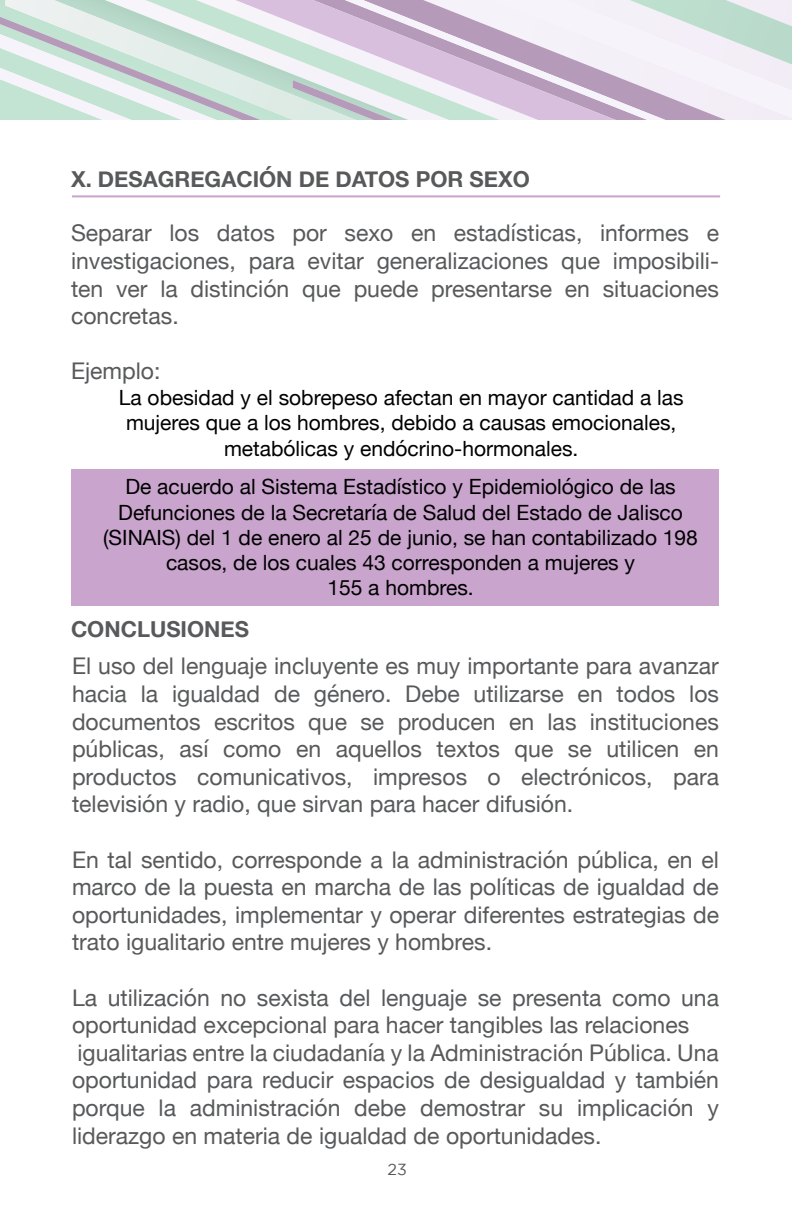
<style>
.page{position:relative;width:792px;height:1224px;background:#fff}
.page>*{position:absolute;margin:0;border:0;box-sizing:border-box;transform-origin:0 0}
.t1{font:23px/27.6px "Helvetica Neue";color:#58595b;text-align:justify}
.t2{font:700 22px "Helvetica Neue";color:#58595b}
.t3{font:21px/25.2px "Helvetica Neue";color:#000;text-align:center}
.t4{font:16px "Gotham";color:#58595b}
</style>
<div class="page">
<div style="left:726px;top:76px;width:66px;height:44px;background:#f6f4fa"></div>
<svg style="left:5px;top:0;width:159px;height:120px"></svg>
<svg style="left:726px;top:0;width:66px;height:76px"></svg>
<svg style="left:665px;top:0;width:61px;height:120px;fill:#f3eef7"></svg>
<svg style="left:164px;top:0;width:109px;height:120px"></svg>
<svg style="left:273px;top:0;width:392px;height:120px"></svg>
<svg style="left:293px;top:80px;width:100px;height:40px"></svg>
<hr style="left:72px;top:195px;width:648px;height:2px;background:#c9a3cd">
<div style="left:71px;top:469px;width:648px;height:137px;background:#c9a4cd"></div>
<p class="t2" style="left:71px;top:162px;width:460px">X. DESAGREGACIÓN DE DATOS POR SEXO</p>
<p class="t1" style="left:71px;top:221px;width:650px">Separar los datos por sexo en estadísticas, informes e investigaciones, para evitar generalizaciones que imposibili&shy;ten ver la distinción que puede presentarse en situaciones concretas.</p>
<p class="t1" style="left:71px;top:359px;width:91px">Ejemplo:</p>
<p class="t3" style="left:119px;top:386px;width:566px">La obesidad y el sobrepeso afectan en mayor cantidad a las mujeres que a los hombres, debido a causas emocionales, metabólicas y endócrino-hormonales.</p>
<p class="t3" style="left:103px;top:476px;width:596px">De acuerdo al Sistema Estadístico y Epidemiológico de las Defunciones de la Secretaría de Salud del Estado de Jalisco (SINAIS) del 1 de enero al 25 de junio, se han contabilizado 198 casos, de los cuales 43 corresponden a mujeres y<br>155 a hombres.</p>
<p class="t2" style="left:71px;top:612px;width:180px">CONCLUSIONES</p>
<p class="t1" style="left:72px;top:654px;width:649px">El uso del lenguaje incluyente es muy importante para avanzar hacia la igualdad de género. Debe utilizarse en todos los documentos escritos que se producen en las instituciones públicas, así como en aquellos textos que se utilicen en productos comunicativos, impresos o electrónicos, para televisión y radio, que sirvan para hacer difusión.</p>
<p class="t1" style="left:72px;top:847px;width:649px">En tal sentido, corresponde a la administración pública, en el marco de la puesta en marcha de las políticas de igualdad de oportunidades, implementar y operar diferentes estrategias de trato igualitario entre mujeres y hombres.</p>
<p class="t1" style="left:72px;top:985px;width:649px;text-align:left">La utilización no sexista del lenguaje se presenta como una oportunidad excepcional para hacer tangibles las relaciones igualitarias entre la ciudadanía y la Administración Pública. Una oportunidad para reducir espacios de desigualdad y también porque la administración debe demostrar su implicación y liderazgo en materia de igualdad de oportunidades.</p>
<p class="t4" style="left:387px;top:1161px;width:21px">23</p>
</div>
